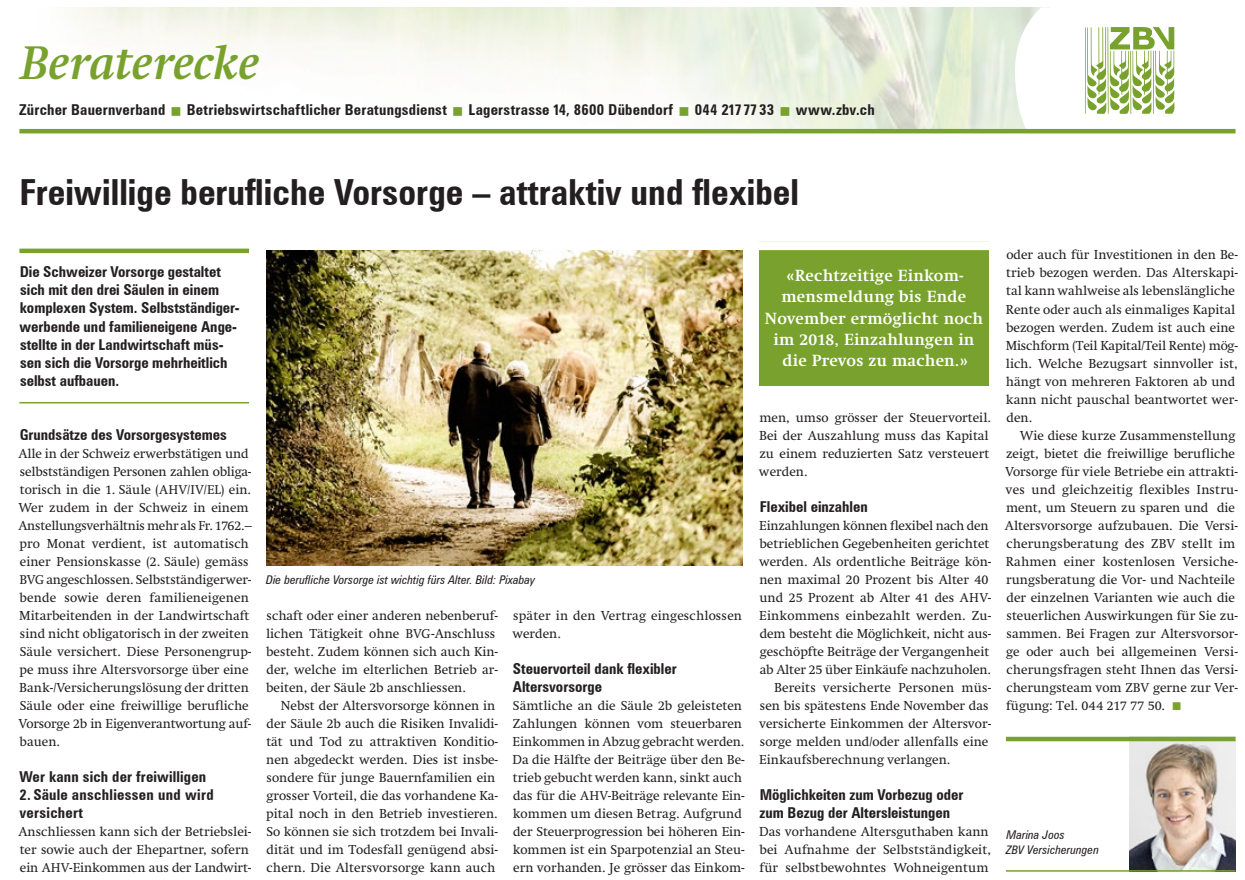
<style>
.page{position:relative;width:1245px;height:880px;background:#fff}
.page>*{position:absolute;margin:0;border:0;box-sizing:border-box;transform-origin:0 0}
.t1{font:italic 700 48px "Swift LT Pro";color:#78a22d}
.t2{font:700 condensed 36px "Zurich BT";color:#231f20}
.t3{font:700 16.5px/21.3px "Swift LT Pro";letter-spacing:.015em;color:#fff;text-align:center}
.t4{font:700 condensed 15px/18px "Zurich BT";color:#231f20}
.t5{font:700 condensed 15px/18px "Zurich BT";letter-spacing:.02em;color:#231f20}
.t6{font:13.35px/18px "Swift LT Pro";color:#231f20}
.t7{font:italic condensed 12px/15px "Zurich BT";letter-spacing:.01em;color:#231f20}
.s1{color:#78a22d}
.s2{font-size:13.05px}
.s3{font-size:14.7px}
.s4{font-size:16.2px}
.s5{font-size:11.7px}
</style>
<div class="page">
<hr style="left:19px;top:249px;width:230px;height:4px;background:#78a22d">
<hr style="left:19px;top:402px;width:230px;height:1px;background:#78a22d">
<div style="left:759px;top:241px;width:230px;height:144px;background:#78a22d"></div>
<div style="left:755px;top:241px;width:238px;height:9px;background:#fff"></div>
<img style="left:1129px;top:741px;width:106px;height:129px">
<hr style="left:1006px;top:737px;width:229px;height:4px;background:#78a22d">
<hr style="left:1006px;top:870px;width:229px;height:1px;background:#78a22d">
<img style="left:266px;top:251px;width:476px;height:314px">
<img style="left:20px;top:7px;width:995px;height:122px">
<hr style="left:19px;top:129px;width:1216px;height:4px;background:#78a22d">
<svg style="left:1015px;top:7px;width:220px;height:122px"></svg>
<h1 class="t1" style="left:19px;top:34px;width:246px">Beraterecke</h1>
<p class="t4" style="left:19px;top:101px;width:857px">Zürcher Bauernverband <span class="s1">■</span> Betriebswirtschaftlicher Beratungsdienst <span class="s1">■</span> Lagerstrasse 14, 8600 Dübendorf <span class="s1">■</span> 044 2177733 <span class="s1">■</span> www.zbv.ch</p>
<h2 class="t2" style="left:19px;top:171px;width:781px">Freiwillige berufliche Vorsorge – attraktiv und flexibel</h2>
<p class="t4" style="left:19px;top:263px;width:221px">Die Schweizer Vorsorge gestaltet sich mit den drei Säulen in einem komplexen System. Selbstständiger&shy;werbende und familieneigene Ange&shy;stellte in der Landwirtschaft müs&shy;sen sich die Vorsorge mehrheitlich selbst aufbauen.</p>
<p class="t4" style="left:20px;top:425px;width:209px">Grundsätze des Vorsorgesystemes</p>
<p class="t6" style="left:18px;top:444px;width:235px">Alle in der Schweiz erwerbstätigen und selbstständigen Personen zahlen obliga&shy;torisch in die <span class="s2">1</span>. Säule (<span class="s2">AHV</span>/<span class="s2">IV</span>/<span class="s2">EL</span>) ein.<br>Wer zudem in der Schweiz in einem Anstellungsverhältnis mehr als Fr. <span class="s2">1762</span>.– pro Monat verdient, ist automatisch einer Pensionskasse (<span class="s2">2</span>. Säule) gemäss <span class="s2">BVG</span> angeschlossen. Selbstständigerwer&shy;bende sowie deren familieneigenen Mitarbeitenden in der Landwirtschaft sind nicht obligatorisch in der zweiten Säule versichert. Diese Personengrup&shy;pe muss ihre Altersvorsorge über eine Bank-/Versicherungslösung der dritten Säule oder eine freiwillige berufliche Vorsorge <span class="s2">2</span>b in Eigenverantwortung auf&shy;bauen.</p>
<p class="t4" style="left:19px;top:767px;width:188px">Wer kann sich der freiwilligen</p>
<p class="t5" style="left:19px;top:785px;width:196px"><span class="s3">2</span>. Säule anschliessen und wird versichert</p>
<p class="t6" style="left:18px;top:822px;width:235px">Anschliessen kann sich der Betriebslei&shy;ter sowie auch der Ehepartner, sofern ein <span class="s2">AHV</span>-Einkommen aus der Landwirt-</p>
<p class="t7" style="left:266px;top:572px;width:271px">Die berufliche Vorsorge ist wichtig fürs Alter. Bild: Pixabay</p>
<p class="t6" style="left:266px;top:606px;width:234px">schaft oder einer anderen nebenberuf&shy;lichen Tätigkeit ohne <span class="s2">BVG</span>-Anschluss besteht. Zudem können sich auch Kin&shy;der, welche im elterlichen Betrieb ar&shy;beiten, der Säule <span class="s2">2</span>b anschliessen.</p>
<p class="t6" style="left:266px;top:696px;width:233px;text-indent:15px">Nebst der Altersvorsorge können in der Säule <span class="s2">2</span>b auch die Risiken Invalidi&shy;tät und Tod zu attraktiven Konditio&shy;nen abgedeckt werden. Dies ist insbe&shy;sondere für junge Bauernfamilien ein grosser Vorteil, die das vorhandene Ka&shy;pital noch in den Betrieb investieren.<br>So können sie sich trotzdem bei Invali&shy;dität und im Todesfall genügend absi&shy;chern. Die Altersvorsorge kann auch</p>
<p class="t6" style="left:513px;top:606px;width:231px">später in den Vertrag eingeschlossen werden.</p>
<p class="t4" style="left:513px;top:659px;width:165px">Steuervorteil dank flexibler<br>Altersvorsorge</p>
<p class="t6" style="left:513px;top:696px;width:234px">Sämtliche an die Säule <span class="s2">2</span>b geleisteten Zahlungen können vom steuerbaren Einkommen in Abzug gebracht werden.<br>Da die Hälfte der Beiträge über den Be&shy;trieb gebucht werden kann, sinkt auch das für die <span class="s2">AHV</span>-Beiträge relevante Ein&shy;kommen um diesen Betrag. Aufgrund der Steuerprogression bei höheren Ein&shy;kommen ist ein Sparpotenzial an Steu&shy;ern vorhanden. Je grösser das Einkom-</p>
<p class="t3" style="left:765px;top:264px;width:220px">«Rechtzeitige Einkom&shy;mensmeldung bis Ende<br>November ermöglicht noch im <span class="s4">2018</span>, Einzahlungen in die Prevos zu machen.»</p>
<p class="t6" style="left:759px;top:408px;width:233px">men, umso grösser der Steuervorteil.<br>Bei der Auszahlung muss das Kapital zu einem reduzierten Satz versteuert werden.</p>
<p class="t4" style="left:760px;top:497px;width:110px">Flexibel einzahlen</p>
<p class="t6" style="left:759px;top:516px;width:231px">Einzahlungen können flexibel nach den</p>
<p class="t6" style="left:759px;top:534px;width:231px">betrieblichen Gegebenheiten gerichtet</p>
<p class="t6" style="left:759px;top:552px;width:234px">werden. Als ordentliche Beiträge kön-</p>
<p class="t6" style="left:759px;top:570px;width:231px">nen maximal <span class="s2">20</span> Prozent bis Alter <span class="s2">40</span></p>
<p class="t6" style="left:759px;top:588px;width:233px">und <span class="s2">25</span> Prozent ab Alter <span class="s2">41</span> des <span class="s2">AHV</span>-</p>
<p class="t6" style="left:759px;top:606px;width:234px">Einkommens einbezahlt werden. Zu-</p>
<p class="t6" style="left:760px;top:624px;width:233px">dem besteht die Möglichkeit, nicht aus-</p>
<p class="t6" style="left:760px;top:642px;width:231px">geschöpfte Beiträge der Vergangenheit</p>
<p class="t6" style="left:760px;top:660px;width:233px">ab Alter <span class="s2">25</span> über Einkäufe nachzuholen.</p>
<p class="t6" style="left:774px;top:678px;width:219px">Bereits versicherte Personen müs-</p>
<p class="t6" style="left:760px;top:696px;width:230px">sen bis spätestens Ende November das</p>
<p class="t6" style="left:759px;top:714px;width:234px">versicherte Einkommen der Altersvor-</p>
<p class="t6" style="left:760px;top:732px;width:230px">sorge melden und/oder allenfalls eine</p>
<p class="t6" style="left:759px;top:750px;width:193px">Einkaufsberechnung verlangen.</p>
<p class="t4" style="left:760px;top:785px;width:205px">Möglichkeiten zum Vorbezug oder zum Bezug der Altersleistungen</p>
<p class="t6" style="left:759px;top:822px;width:233px">Das vorhandene Altersguthaben kann bei Aufnahme der Selbstständigkeit, für selbstbewohntes Wohneigentum</p>
<p class="t6" style="left:1006px;top:246px;width:234px">oder auch für Investitionen in den Be&shy;trieb bezogen werden. Das Alterskapi&shy;tal kann wahlweise als lebenslängliche Rente oder auch als einmaliges Kapital bezogen werden. Zudem ist auch eine Mischform (Teil Kapital/Teil Rente) mög&shy;lich. Welche Bezugsart sinnvoller ist, hängt von mehreren Faktoren ab und kann nicht pauschal beantwortet wer&shy;den.</p>
<p class="t6" style="left:1005px;top:426px;width:235px;text-indent:15px">Wie diese kurze Zusammenstellung zeigt, bietet die freiwillige berufliche Vorsorge für viele Betriebe ein attrakti&shy;ves und gleichzeitig flexibles Instru&shy;ment, um Steuern zu sparen und die Altersvorsorge aufzubauen. Die Versi&shy;cherungsberatung des <span class="s2">ZBV</span> stellt im Rahmen einer kostenlosen Versiche&shy;rungsberatung die Vor- und Nachteile der einzelnen Varianten wie auch die steuerlichen Auswirkungen für Sie zu&shy;sammen. Bei Fragen zur Altersvorsor&shy;ge oder auch bei allgemeinen Versi&shy;cherungsfragen steht Ihnen das Versi&shy;cherungsteam vom <span class="s2">ZBV</span> gerne zur Ver&shy;fügung: Tel. <span class="s2">044 217 77 50</span>. <span class="s1">■</span></p>
<p class="t7" style="left:1006px;top:827px;width:94px">Marina Joos<br><span class="s5">ZBV</span> Versicherungen</p>
</div>
